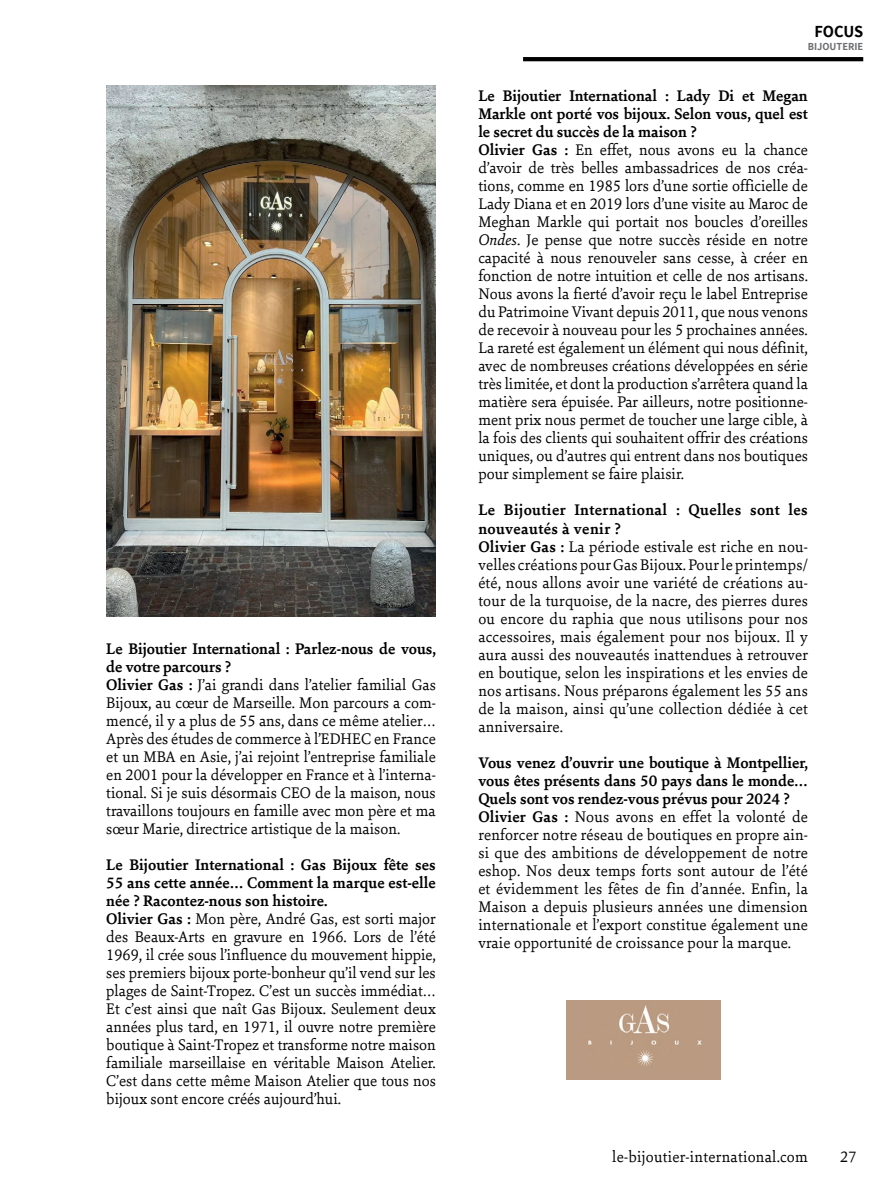
<style>
.page{position:relative;width:893px;height:1191px;background:#fff}
.page>*{position:absolute;margin:0;border:0;box-sizing:border-box;transform-origin:0 0}
.t1{font:16.5px/18px "Sina Nova W01";color:#000}
.t2{font:700 16.5px "Assistant";letter-spacing:-.01em;color:#000}
.t3{font:700 10.5px "Assistant";color:#6d6e71}
.s1{font-weight:700}
.s2{font-style:italic}
</style>
<div class="page">
<hr style="left:523px;top:57px;width:340px;height:4px;background:#000">
<img style="left:106px;top:85px;width:330px;height:531px">
<div style="left:566px;top:1000px;width:154px;height:79px;background:#ba9a81"></div>
<p class="t1" style="left:106px;top:640px;width:331px"><span class="s1">Le Bijoutier International : Parlez-nous de vous, de votre parcours ?<br>Olivier Gas :</span> J’ai grandi dans l’atelier familial Gas Bijoux, au cœur de Marseille. Mon parcours a com&shy;mencé, il y a plus de 55 ans, dans ce même atelier… Après des études de commerce à l’EDHEC en France et un MBA en Asie, j’ai rejoint l’entreprise familiale en 2001 pour la développer en France et à l’interna&shy;tional. Si je suis désormais CEO de la maison, nous travaillons toujours en famille avec mon père et ma sœur Marie, directrice artistique de la maison.</p>
<p class="t1" style="left:106px;top:856px;width:331px"><span class="s1">Le Bijoutier International : Gas Bijoux fête ses 55 ans cette année… Comment la marque est-elle née ? Racontez-nous son histoire.<br>Olivier Gas :</span> Mon père, André Gas, est sorti major des Beaux-Arts en gravure en 1966. Lors de l’été 1969, il crée sous l’influence du mouvement hippie, ses premiers bijoux porte-bonheur qu’il vend sur les plages de Saint-Tropez. C’est un succès immédiat… Et c’est ainsi que naît Gas Bijoux. Seulement deux années plus tard, en 1971, il ouvre notre première boutique à Saint-Tropez et transforme notre maison familiale marseillaise en véritable Maison Atelier.<br>C’est dans cette même Maison Atelier que tous nos bijoux sont encore créés aujourd’hui.</p>
<p class="t2" style="left:814px;top:21px;width:50px">FOCUS</p>
<p class="t3" style="left:808px;top:39px;width:57px">BIJOUTERIE</p>
<p class="t1" style="left:478px;top:87px;width:331px"><span class="s1">Le Bijoutier International : Lady Di et Megan Markle ont porté vos bijoux. Selon vous, quel est le secret du succès de la maison ?<br>Olivier Gas :</span> En effet, nous avons eu la chance d’avoir de très belles ambassadrices de nos créa&shy;tions, comme en 1985 lors d’une sortie officielle de Lady Diana et en 2019 lors d’une visite au Maroc de Meghan Markle qui portait nos boucles d’oreilles <span class="s2">Ondes</span>. Je pense que notre succès réside en notre capacité à nous renouveler sans cesse, à créer en fonction de notre intuition et celle de nos artisans.<br>Nous avons la fierté d’avoir reçu le label Entreprise du Patrimoine Vivant depuis 2011, que nous venons de recevoir à nouveau pour les 5 prochaines années.<br>La rareté est également un élément qui nous définit, avec de nombreuses créations développées en série très limitée, et dont la production s’arrêtera quand la matière sera épuisée. Par ailleurs, notre positionne&shy;ment prix nous permet de toucher une large cible, à la fois des clients qui souhaitent offrir des créations uniques, ou d’autres qui entrent dans nos boutiques pour simplement se faire plaisir.</p>
<p class="t1" style="left:478px;top:502px;width:331px"><span class="s1">Le Bijoutier International : Quelles sont les nouveautés à venir ?<br>Olivier Gas :</span> La période estivale est riche en nou&shy;velles créations pour Gas Bijoux. Pour le printemps/ été, nous allons avoir une variété de créations au&shy;tour de la turquoise, de la nacre, des pierres dures ou encore du raphia que nous utilisons pour nos accessoires, mais également pour nos bijoux. Il y aura aussi des nouveautés inattendues à retrouver en boutique, selon les inspirations et les envies de nos artisans. Nous préparons également les 55 ans de la maison, ainsi qu’une collection dédiée à cet anniversaire.</p>
<p class="t1" style="left:478px;top:754px;width:331px"><span class="s1">Vous venez d’ouvrir une boutique à Montpellier, vous êtes présents dans 50 pays dans le monde… Quels sont vos rendez-vous prévus pour 2024 ?<br>Olivier Gas :</span> Nous avons en effet la volonté de renforcer notre réseau de boutiques en propre ain&shy;si que des ambitions de développement de notre eshop. Nos deux temps forts sont autour de l’été et évidemment les fêtes de fin d’année. Enfin, la Maison a depuis plusieurs années une dimension internationale et l’export constitue également une vraie opportunité de croissance pour la marque.</p>
<p class="t1" style="left:612px;top:1148px;width:197px">le-bijoutier-international.com</p>
<p class="t1" style="left:840px;top:1148px;width:18px">27</p>
</div>
